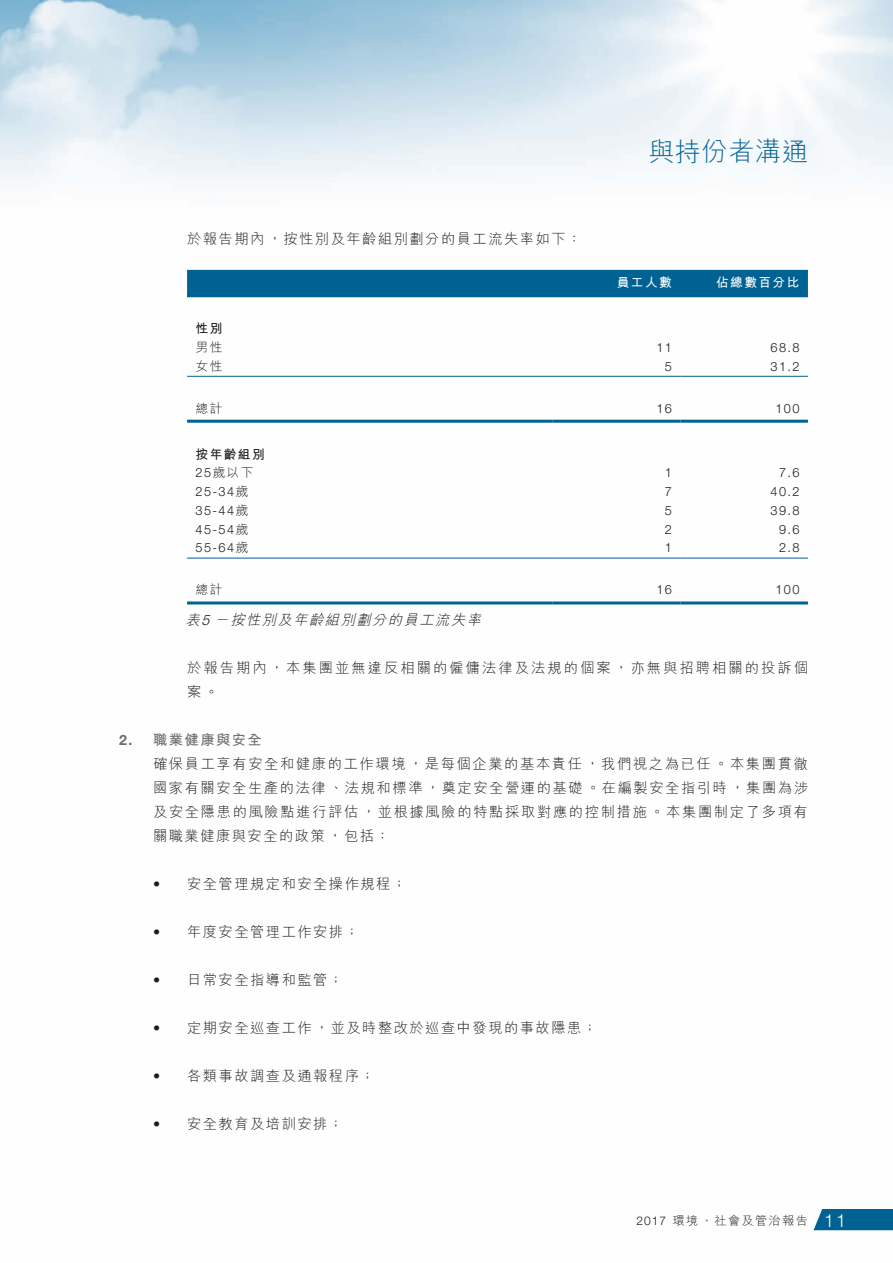
<style>
.page{position:relative;width:893px;height:1263px;background:#fff}
.page>*{position:absolute;margin:0;border:0;box-sizing:border-box;transform-origin:0 0}
.t1{font:300 26.25px "M Hei HK";letter-spacing:.015em;color:#006292}
.t2{font:300 14.25px/24px "M Hei HK";letter-spacing:.11em;color:#1c1c1b}
.t3{font:300 14.25px/24px "M Hei HK";letter-spacing:.145em;color:#1c1c1b}
.t4{font:italic 300 14.25px "M Hei HK";color:#1c1c1b}
.t5{font:300 12.75px "Helvetica Neue LT Std";letter-spacing:.105em;color:#1c1c1b}
.t6{font:700 12.75px/18.8px "M Hei HK";letter-spacing:.105em;color:#1c1c1b}
.t7{font:700 12.75px "M Hei HK";letter-spacing:.105em;color:#fff}
.t8{font:300 12.75px "M Hei HK";letter-spacing:.105em;color:#1c1c1b}
.t9{font:300 12px "M Hei HK";letter-spacing:.105em;color:#1c1c1b}
.s1{font-family:"Helvetica Neue LT Std";font-weight:300}
.s2{font-weight:300}
.s3{font-family:"M Hei HK"}
.s4{font-family:"Helvetica Neue LT Std"}
.s5{font-family:"Helvetica Neue LT Std";font-weight:700;color:#6f6f6f}
.s6{font-weight:700;color:#6f6f6f}
.s7{font-family:"Helvetica Neue LT Std";font-size:18px;color:#fff}
</style>
<div class="page">
<img style="left:0;top:0;width:893px;height:1231px">
<div style="left:813px;top:1209px;width:80px;height:21px;background:#006292"></div>
<div style="left:187px;top:270px;width:621px;height:24px;background:#006292"></div>
<hr style="left:187px;top:294px;width:366px;height:3px;background:#006292">
<hr style="left:553px;top:294px;width:127px;height:3px;background:#006292">
<hr style="left:680px;top:294px;width:128px;height:3px;background:#006292">
<hr style="left:187px;top:376px;width:366px;height:1px;background:#006292">
<hr style="left:553px;top:376px;width:127px;height:1px;background:#006292">
<hr style="left:680px;top:376px;width:128px;height:1px;background:#006292">
<hr style="left:187px;top:420px;width:366px;height:3px;background:#006292">
<hr style="left:553px;top:420px;width:127px;height:3px;background:#006292">
<hr style="left:680px;top:420px;width:128px;height:3px;background:#006292">
<hr style="left:187px;top:558px;width:366px;height:1px;background:#006292">
<hr style="left:553px;top:558px;width:127px;height:1px;background:#006292">
<hr style="left:680px;top:558px;width:128px;height:1px;background:#006292">
<hr style="left:187px;top:601px;width:366px;height:3px;background:#006292">
<hr style="left:553px;top:601px;width:127px;height:3px;background:#006292">
<hr style="left:680px;top:601px;width:128px;height:3px;background:#006292">
<p class="t2" style="left:187px;top:226px;width:396px">於報告期內，按性別及年齡組別劃分的員工流失率如下：</p>
<h1 class="t1" style="left:648px;top:133px;width:161px">與持份者溝通</h1>
<p class="t7" style="left:617px;top:273px;width:57px">員工人數</p>
<p class="t7" style="left:716px;top:273px;width:85px">佔總數百分比</p>
<p class="t6" style="left:196px;top:318px;width:28px">性別</p>
<p class="t8" style="left:196px;top:338px;width:28px">男性</p>
<p class="t5" style="left:656px;top:339px;width:17px">11</p>
<p class="t5" style="left:771px;top:339px;width:30px">68.8</p>
<p class="t8" style="left:196px;top:357px;width:28px">女性</p>
<p class="t5" style="left:665px;top:358px;width:9px">5</p>
<p class="t5" style="left:771px;top:358px;width:30px">31.2</p>
<p class="t8" style="left:196px;top:399px;width:28px">總計</p>
<p class="t5" style="left:656px;top:400px;width:17px">16</p>
<p class="t5" style="left:775px;top:400px;width:25px">100</p>
<p class="t6" style="left:196px;top:444px;width:71px">按年齡組別<br><span class="s1">25</span><span class="s2">歲以下</span></p>
<p class="t5" style="left:665px;top:465px;width:9px">1</p>
<p class="t5" style="left:779px;top:465px;width:22px">7.6</p>
<p class="t5" style="left:196px;top:484px;width:54px">25-34<span class="s3">歲</span></p>
<p class="t5" style="left:665px;top:484px;width:9px">7</p>
<p class="t5" style="left:771px;top:484px;width:30px">40.2</p>
<p class="t5" style="left:196px;top:502px;width:54px">35-44<span class="s3">歲</span></p>
<p class="t5" style="left:665px;top:502px;width:9px">5</p>
<p class="t5" style="left:771px;top:502px;width:30px">39.8</p>
<p class="t5" style="left:196px;top:521px;width:54px">45-54<span class="s3">歲</span></p>
<p class="t5" style="left:665px;top:521px;width:9px">2</p>
<p class="t5" style="left:779px;top:521px;width:22px">9.6</p>
<p class="t5" style="left:196px;top:540px;width:54px">55-64<span class="s3">歲</span></p>
<p class="t5" style="left:665px;top:540px;width:9px">1</p>
<p class="t5" style="left:779px;top:540px;width:22px">2.8</p>
<p class="t8" style="left:196px;top:581px;width:28px">總計</p>
<p class="t5" style="left:656px;top:582px;width:17px">16</p>
<p class="t5" style="left:775px;top:582px;width:25px">100</p>
<p class="t4" style="left:186px;top:610px;width:301px">表<span class="s4">5</span> －按性別及年齡組別劃分的員工流失率</p>
<p class="t3" style="left:187px;top:655px;width:622px">於報告期內，本集團並無違反相關的僱傭法律及法規的個案，亦無與招聘相關的投訴個案。</p>
<p class="t2" style="left:153px;top:727px;width:656px;text-indent:-34px"><span class="s5">2.</span> <span class="s6">職業健康與安全<br></span>確保員工享有安全和健康的工作環境，是每個企業的基本責任，我們視之為已任。本集團貫徹國家有關安全生產的法律、法規和標準，奠定安全營運的基礎。在編製安全指引時，集團為涉及安全隱患的風險點進行評估，並根據風險的特點採取對應的控制措施。本集團制定了多項有關職業健康與安全的政策，包括：</p>
<p class="t2" style="left:153px;top:871px;width:255px"><span class="s4">•</span> 安全管理規定和安全操作規程；</p>
<p class="t2" style="left:153px;top:919px;width:207px"><span class="s4">•</span> 年度安全管理工作安排；</p>
<p class="t2" style="left:153px;top:967px;width:192px"><span class="s4">•</span> 日常安全指導和監管；</p>
<p class="t2" style="left:153px;top:1015px;width:446px"><span class="s4">•</span> 定期安全巡查工作，並及時整改於巡查中發現的事故隱患；</p>
<p class="t2" style="left:153px;top:1063px;width:223px"><span class="s4">•</span> 各類事故調查及通報程序；</p>
<p class="t2" style="left:153px;top:1111px;width:192px"><span class="s4">•</span> 安全教育及培訓安排；</p>
<p class="t9" style="left:636px;top:1212px;width:211px"><span class="s4">2017</span> 環境、社會及管治報告 <span class="s7">11</span></p>
</div>
